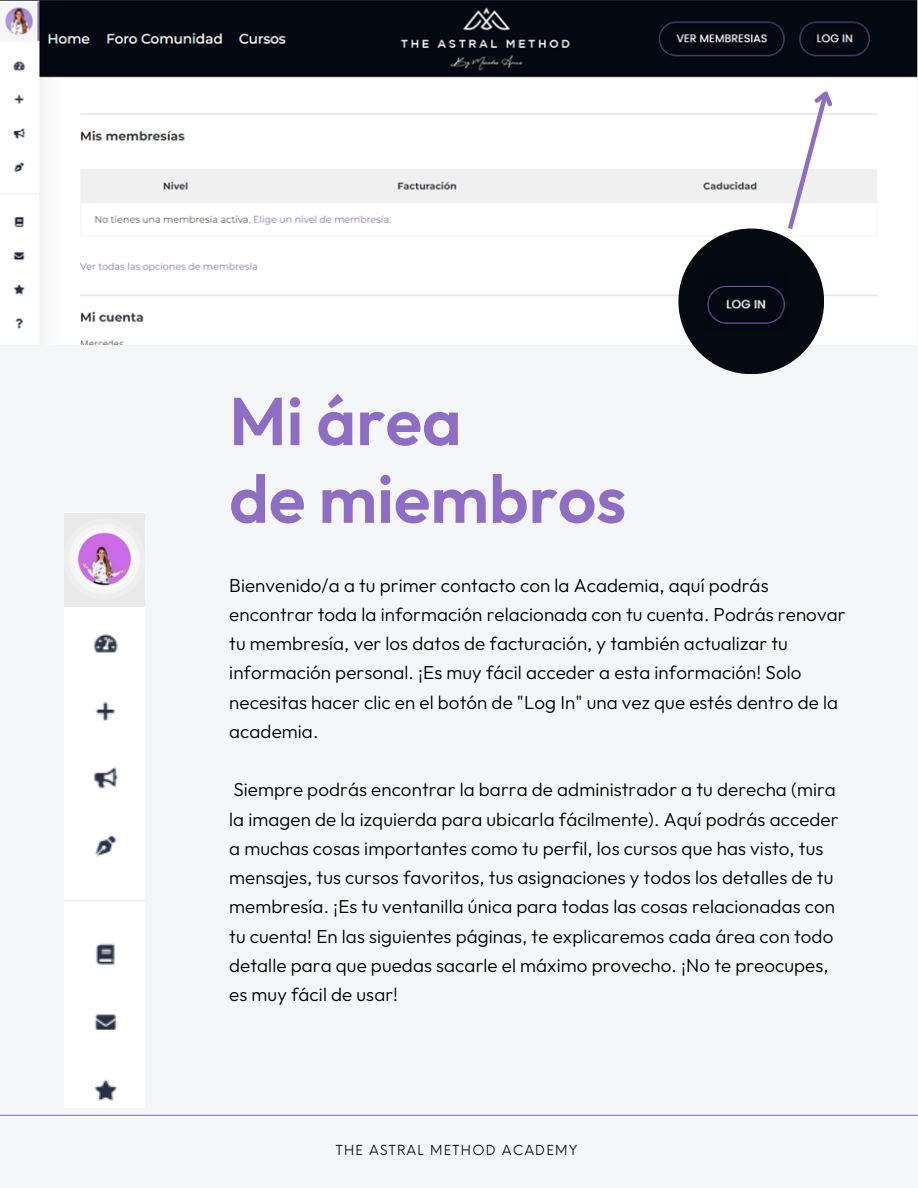
<style>
.page{position:relative;width:918px;height:1188px;background:#f5f6f8}
.page>*{position:absolute;margin:0;border:0;box-sizing:border-box;transform-origin:0 0}
.t1{font:600 67.5px/77.7px "Outfit";color:#8f6dc4}
.t2{font:300 18.75px/29.2px "Outfit";letter-spacing:.005em;color:#000}
.t3{font:13.5px "Neue Einstellung";letter-spacing:.1em;color:#000}
</style>
<div class="page">
<img style="left:0;top:0;width:918px;height:344px">
<div style="left:678px;top:229px;width:146px;height:145px;background:#050912;border-radius:50%"></div>
<img style="left:706px;top:285px;width:79px;height:40px">
<img style="left:94px;top:634px;width:24px;height:467px">
<hr style="left:0;top:1115px;width:918px;height:1px;background:#8f6dc4">
<svg style="left:785px;top:83px;width:55px;height:151px"></svg>
<img style="left:64px;top:513px;width:81px;height:94px">
<h1 class="t1" style="left:229px;top:381px;width:399px">Mi área<br>de miembros</h1>
<p class="t2" style="left:229px;top:570px;width:618px">Bienvenido/a a tu primer contacto con la Academia, aquí podrás encontrar toda la información relacionada con tu cuenta. Podrás renovar tu membresía, ver los datos de facturación, y también actualizar tu información personal. ¡Es muy fácil acceder a esta información! Solo necesitas hacer clic en el botón de "Log In" una vez que estés dentro de la academia.</p>
<p class="t2" style="left:229px;top:775px;width:611px">Siempre podrás encontrar la barra de administrador a tu derecha (mira la imagen de la izquierda para ubicarla fácilmente). Aquí podrás acceder a muchas cosas importantes como tu perfil, los cursos que has visto, tus mensajes, tus cursos favoritos, tus asignaciones y todos los detalles de tu membresía. ¡Es tu ventanilla única para todas las cosas relacionadas con tu cuenta! En las siguientes páginas, te explicaremos cada área con todo detalle para que puedas sacarle el máximo provecho. ¡No te preocupes, es muy fácil de usar!</p>
<p class="t3" style="left:336px;top:1138px;width:243px">THE ASTRAL METHOD ACADEMY</p>
</div>
